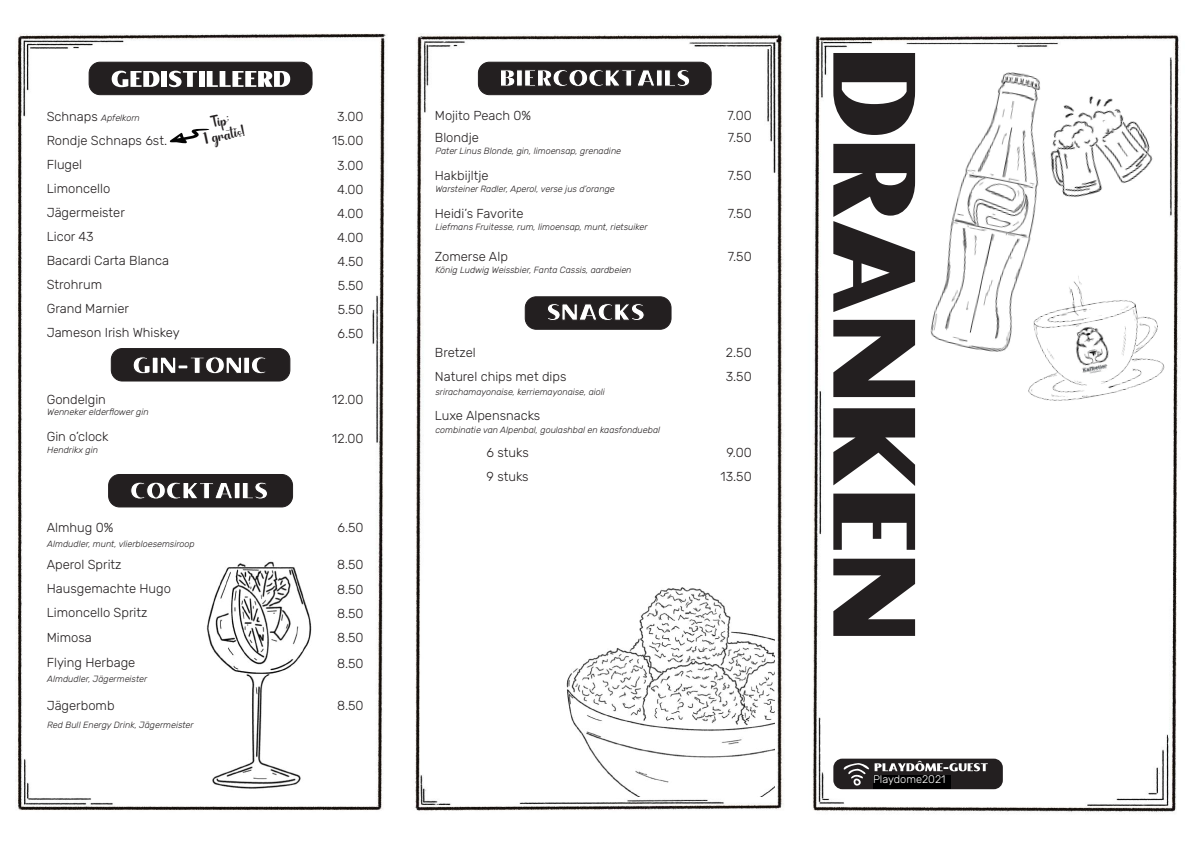
<style>
.page{position:relative;width:1191px;height:842px;background:#fff}
.page>*{position:absolute;margin:0;border:0;box-sizing:border-box;transform-origin:0 0}
.t1{font:300 13px/24px "Rubik";color:#231f20}
.t2{font:12px/14.4px "Chocolate";color:#231f20;text-align:center}
.t3{font:300 11px "Rubik";color:#fff}
.t4{font:italic 300 9px "Rubik";color:#231f20}
.s1{font-style:normal;font-size:13px}
</style>
<div class="page">
<img style="left:16px;top:33px;width:1163px;height:780px">
<img style="left:884px;top:48px;width:180px;height:328px">
<img style="left:144px;top:503px;width:176px;height:310px">
<img style="left:559px;top:556px;width:215px;height:240px">
<svg style="left:833px;top:53px;width:82px;height:583px;fill:#231f20"></svg>
<img style="left:1004px;top:260px;width:175px;height:161px">
<img style="left:1054px;top:320px;width:75px;height:71px">
<img style="left:1010px;top:65px;width:169px;height:178px">
<svg style="left:110px;top:347px;width:181px;height:35px;background:#4f4c4d"></svg>
<svg style="left:477px;top:61px;width:235px;height:35px;background:#545152"></svg>
<svg style="left:524px;top:296px;width:148px;height:34px;background:#494546"></svg>
<svg style="left:108px;top:473px;width:185px;height:35px;background:#4d4a4b"></svg>
<svg style="left:169px;top:129px;width:40px;height:14px"></svg>
<div style="left:89px;top:62px;width:223px;height:33px;background:#231f20;border-radius:11px"></div>
<div style="left:89px;top:62px;width:223px;height:33px;border:1px solid #231f20;border-radius:11px"></div>
<svg style="left:112px;top:71px;width:47px;height:16px"></svg>
<div style="left:161px;top:71px;width:6px;height:16px;background:#fff"></div>
<svg style="left:169px;top:71px;width:28px;height:16px"></svg>
<div style="left:199px;top:71px;width:5px;height:16px;background:#fff"></div>
<svg style="left:207px;top:71px;width:83px;height:16px"></svg>
<svg style="left:833px;top:759px;width:169px;height:30px;background:#474344"></svg>
<div style="left:873px;top:775px;width:78px;height:13px;background:#000001"></div>
<p class="t4" style="left:47px;top:113px;width:95px"><span class="s1">Schnaps</span> Apfelkorn</p>
<p class="t1" style="left:47px;top:128px;width:134px">Rondje Schnaps 6st.<br>Flugel<br>Limoncello<br>Jägermeister<br>Licor 43<br>Bacardi Carta Blanca<br>Strohrum<br>Grand Marnier<br>Jameson Irish Whiskey</p>
<p class="t1" style="left:47px;top:387px;width:61px">Gondelgin</p>
<p class="t1" style="left:47px;top:424px;width:63px">Gin o’clock</p>
<p class="t4" style="left:47px;top:407px;width:103px">Wenneker elderflower gin</p>
<p class="t4" style="left:47px;top:445px;width:52px">Hendrikx gin</p>
<p class="t2" style="left:199px;top:119px;width:43px;rotate:-12deg">Tip:<br>1 gratis!</p>
<p class="t1" style="left:47px;top:515px;width:68px">Almhug 0%</p>
<p class="t1" style="left:47px;top:552px;width:126px;line-height:24.5px">Aperol Spritz<br>Hausgemachte Hugo<br>Limoncello Spritz<br>Mimosa<br>Flying Herbage</p>
<p class="t1" style="left:47px;top:693px;width:69px">Jägerbomb</p>
<p class="t4" style="left:47px;top:539px;width:149px">Almdudler, munt, vlierbloesemsiroop</p>
<p class="t4" style="left:47px;top:674px;width:101px">Almdudler, Jägermeister</p>
<p class="t4" style="left:47px;top:720px;width:148px">Red Bull Energy Drink, Jägermeister</p>
<p class="t1" style="left:332px;top:105px;width:33px;text-align:center">3.00<br>15.00<br>3.00<br>4.00<br>4.00<br>4.00<br>4.50<br>5.50<br>5.50<br>6.50</p>
<p class="t1" style="left:332px;top:387px;width:33px">12.00</p>
<p class="t1" style="left:332px;top:426px;width:33px">12.00</p>
<p class="t1" style="left:337px;top:515px;width:28px">6.50</p>
<p class="t1" style="left:337px;top:552px;width:28px;line-height:24.3px;text-align:justify">8.50<br>8.50<br>8.50<br>8.50</p>
<p class="t1" style="left:337px;top:651px;width:28px">8.50</p>
<p class="t1" style="left:337px;top:694px;width:28px">8.50</p>
<p class="t1" style="left:435px;top:105px;width:98px;line-height:22px">Mojito Peach 0%<br>Blondje</p>
<p class="t1" style="left:435px;top:164px;width:55px">Hakbijltje</p>
<p class="t1" style="left:435px;top:202px;width:90px">Heidi’s Favorite</p>
<p class="t1" style="left:435px;top:245px;width:74px">Zomerse Alp</p>
<p class="t4" style="left:435px;top:146px;width:187px">Pater Linus Blonde, gin, limoensap, grenadine</p>
<p class="t4" style="left:435px;top:184px;width:181px">Warsteiner Radler, Aperol, verse jus d’orange</p>
<p class="t4" style="left:435px;top:222px;width:214px">Liefmans Fruitesse, rum, limoensap, munt, rietsuiker</p>
<p class="t4" style="left:435px;top:265px;width:198px">König Ludwig Weissbier, Fanta Cassis, aardbeien</p>
<p class="t1" style="left:435px;top:341px;width:133px">Bretzel<br>Naturel chips met dips</p>
<p class="t1" style="left:435px;top:404px;width:107px">Luxe Alpensnacks</p>
<p class="t1" style="left:486px;top:441px;width:44px">6 stuks<br>9 stuks</p>
<p class="t4" style="left:435px;top:387px;width:171px">srirachamayonaise, kerriemayonaise, aioli</p>
<p class="t4" style="left:435px;top:425px;width:226px">combinatie van Alpenbal, goulashbal en kaasfonduebal</p>
<p class="t1" style="left:727px;top:105px;width:26px;line-height:22px">7.00<br>7.50</p>
<p class="t1" style="left:728px;top:164px;width:25px">7.50</p>
<p class="t1" style="left:728px;top:202px;width:25px">7.50</p>
<p class="t1" style="left:728px;top:245px;width:25px">7.50</p>
<p class="t1" style="left:725px;top:341px;width:28px">2.50<br>3.50</p>
<p class="t1" style="left:720px;top:441px;width:33px;text-align:center">9.00<br>13.50</p>
<p class="t3" style="left:873px;top:773px;width:74px">Playdome2021</p>
</div>
